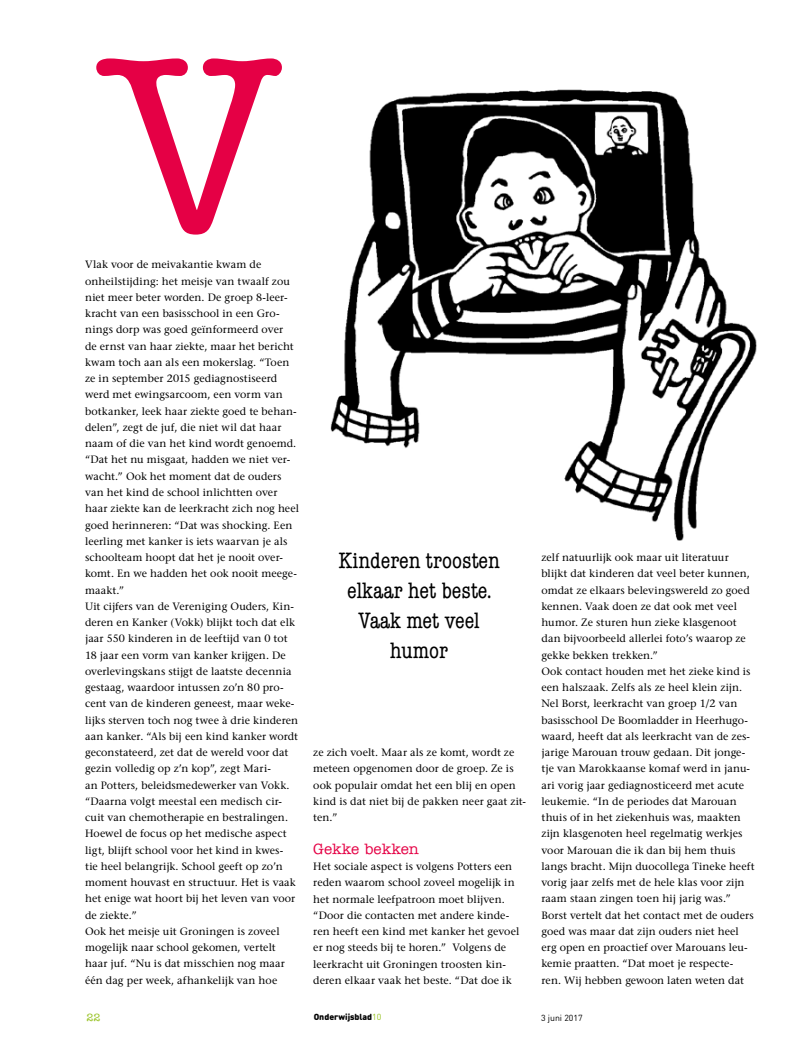
<style>
.page{position:relative;width:798px;height:1053px;background:#fff}
.page>*{position:absolute;margin:0;border:0;box-sizing:border-box;transform-origin:0 0}
.t1{font:500 250px "American Typewriter Std";color:#e50045}
.t2{font:condensed 22.5px/30px "American Typewriter Std";color:#000;text-align:center}
.t3{font:500 15px "American Typewriter Std";color:#e50045}
.t4{font:10.62px/16.2px "Stone Serif LT";letter-spacing:.01em;color:#000}
.t5{font:500 10.62px "American Typewriter Std";color:#95c11e}
.t6{font:900 8.75px "DIN Round OT";color:#000}
.t7{font:8.75px "DIN Round OT";color:#000}
.s1{font-weight:400;color:#95c11e}
</style>
<div class="page">
<img style="left:330px;top:89px;width:427px;height:451px">
<h1 class="t1" style="left:99px;top:7px;width:186px">V</h1>
<p class="t4" style="left:85px;top:256px;width:215px">Vlak voor de meivakantie kwam de onheilstijding: het meisje van twaalf zou niet meer beter worden. De groep 8-leer&shy;kracht van een basisschool in een Gro&shy;nings dorp was goed geïnformeerd over<br>de ernst van haar ziekte, maar het bericht kwam toch aan als een mokerslag. “Toen ze in september 2015 gediagnostiseerd werd met ewingsarcoom, een vorm van botkanker, leek haar ziekte goed te behan&shy;delen”, zegt de juf, die niet wil dat haar naam of die van het kind wordt genoemd. “Dat het nu misgaat, hadden we niet ver&shy;wacht.” Ook het moment dat de ouders van het kind de school inlichtten over haar ziekte kan de leerkracht zich nog heel goed herinneren: “Dat was shocking. Een leerling met kanker is iets waarvan je als schoolteam hoopt dat het je nooit over&shy;komt. En we hadden het ook nooit meege&shy;maakt.”<br>Uit cijfers van de Vereniging Ouders, Kin&shy;deren en Kanker (Vokk) blijkt toch dat elk jaar 550 kinderen in de leeftijd van 0 tot 18 jaar een vorm van kanker krijgen. De overlevingskans stijgt de laatste decennia gestaag, waardoor intussen zo’n 80 pro&shy;cent van de kinderen geneest, maar weke&shy;lijks sterven toch nog twee à drie kinderen aan kanker. “Als bij een kind kanker wordt geconstateerd, zet dat de wereld voor dat gezin volledig op z’n kop”, zegt Mari-<br>an Potters, beleidsmedewerker van Vokk. “Daarna volgt meestal een medisch cir&shy;cuit van chemotherapie en bestralingen.<br>Hoewel de focus op het medische aspect ligt, blijft school voor het kind in kwes-<br>tie heel belangrijk. School geeft op zo’n moment houvast en structuur. Het is vaak het enige wat hoort bij het leven van voor de ziekte.”<br>Ook het meisje uit Groningen is zoveel mogelijk naar school gekomen, vertelt haar juf. “Nu is dat misschien nog maar één dag per week, afhankelijk van hoe</p>
<h2 class="t2" style="left:338px;top:545px;width:163px">Kinderen troosten elkaar het beste.<br>Vaak met veel humor</h2>
<p class="t4" style="left:313px;top:744px;width:214px">ze zich voelt. Maar als ze komt, wordt ze meteen opgenomen door de groep. Ze is ook populair omdat het een blij en open kind is dat niet bij de pakken neer gaat zit&shy;ten.”</p>
<h3 class="t3" style="left:313px;top:840px;width:107px">Gekke bekken</h3>
<p class="t4" style="left:313px;top:858px;width:207px">Het sociale aspect is volgens Potters een reden waarom school zoveel mogelijk in het normale leefpatroon moet blijven. “Door die contacten met andere kinde&shy;ren heeft een kind met kanker het gevoel er nog steeds bij te horen.” Volgens de leerkracht uit Groningen troosten kin&shy;deren elkaar vaak het beste. “Dat doe ik</p>
<p class="t4" style="left:541px;top:549px;width:215px">zelf natuurlijk ook maar uit literatuur blijkt dat kinderen dat veel beter kunnen, omdat ze elkaars belevingswereld zo goed kennen. Vaak doen ze dat ook met veel humor. Ze sturen hun zieke klasgenoot dan bijvoorbeeld allerlei foto’s waarop ze gekke bekken trekken.”<br>Ook contact houden met het zieke kind is een halszaak. Zelfs als ze heel klein zijn.<br>Nel Borst, leerkracht van groep 1/2 van basisschool De Boomladder in Heerhugo&shy;waard, heeft dat als leerkracht van de zes&shy;jarige Marouan trouw gedaan. Dit jonge&shy;tje van Marokkaanse komaf werd in janu&shy;ari vorig jaar gediagnosticeerd met acute leukemie. “In de periodes dat Marouan thuis of in het ziekenhuis was, maakten zijn klasgenoten heel regelmatig werkjes voor Marouan die ik dan bij hem thuis langs bracht. Mijn duocollega Tineke heeft vorig jaar zelfs met de hele klas voor zijn raam staan zingen toen hij jarig was.” Borst vertelt dat het contact met de ouders goed was maar dat zijn ouders niet heel erg open en proactief over Marouans leu&shy;kemie praatten. “Dat moet je respecte&shy;ren. Wij hebben gewoon laten weten dat</p>
<p class="t5" style="left:86px;top:1010px;width:16px">22</p>
<p class="t6" style="left:313px;top:1011px;width:69px">Onderwijsblad<span class="s1">10</span></p>
<p class="t7" style="left:541px;top:1012px;width:43px">3 juni 2017</p>
</div>
